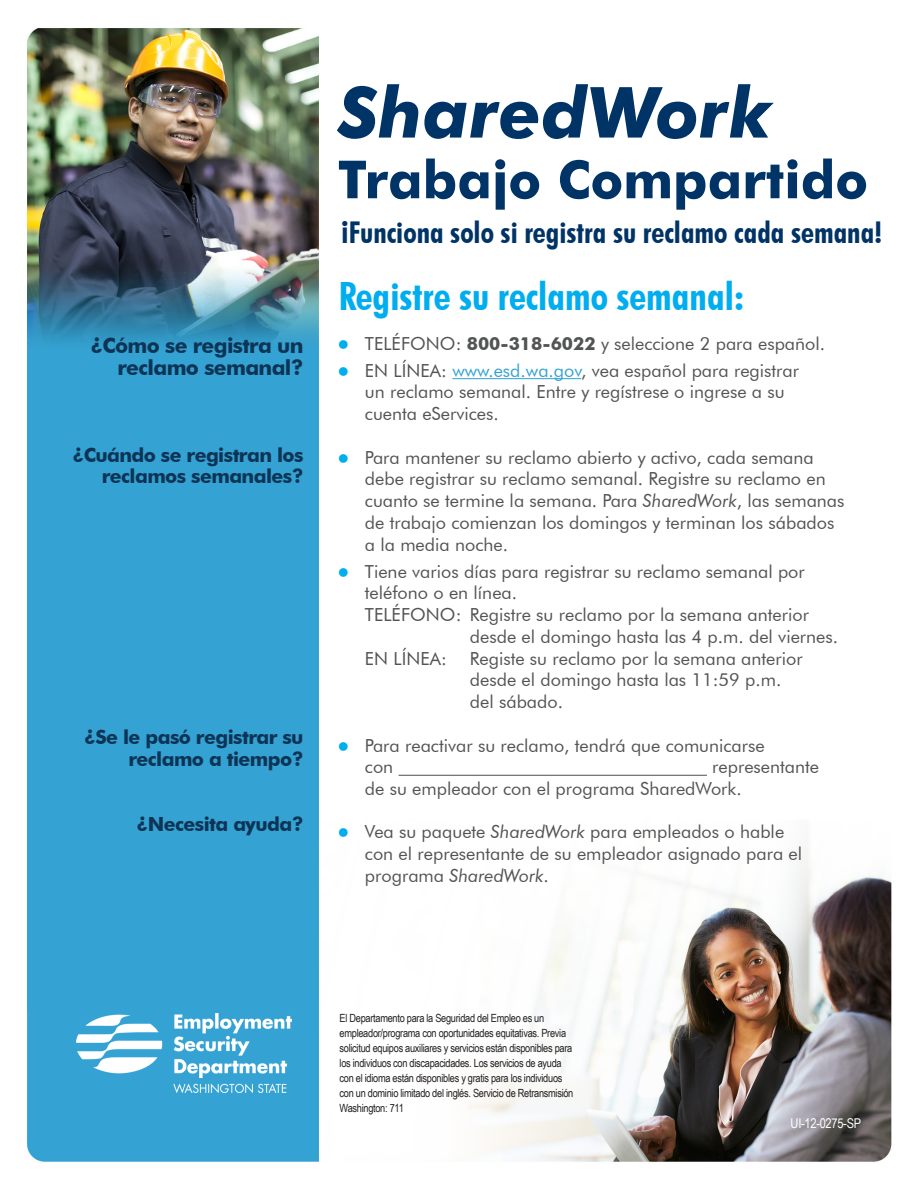
<style>
.page{position:relative;width:918px;height:1188px;background:#fff}
.page>*{position:absolute;margin:0;border:0;box-sizing:border-box;transform-origin:0 0}
.t1{font:italic 700 70.5px "Futura BT";color:#036}
.t2{font:700 52.5px "Futura BT";color:#036}
.t3{font:700 condensed 39px "Futura BT";color:#00aeef}
.t4{font:700 condensed 30px "Futura BT";color:#036}
.t5{font:700 21px/21.8px "Futura BT";letter-spacing:-.03em;color:#0d3455;text-align:right}
.t6{font:700 19.5px/21.8px "Futura BT";letter-spacing:-.03em;color:#0d3455;text-align:right}
.t7{font:18px/21.8px "Futura BT";color:#525353}
.t8{font:13.5px "Arial Narrow";letter-spacing:-.02em;color:#fff}
.t9{font:11.25px/15px "Arial Narrow";letter-spacing:-.025em;color:#231f20}
.s1{color:#00aeef}
.s2{font-weight:700}
.s3{color:#34a2d2}
.s4{font-style:italic}
</style>
<div class="page">
<img style="left:27px;top:28px;width:865px;height:1134px">
<hr style="left:452px;top:378px;width:129px;height:1px;background:#34a2d2">
<hr style="left:399px;top:775px;width:308px;height:1px;background:#525353">
<img style="left:76px;top:1014px;width:215px;height:78px">
<p class="t5" style="left:90px;top:334px;width:215px">¿Cómo se registra un reclamo semanal?</p>
<p class="t6" style="left:72px;top:444px;width:233px">¿Cuándo se registran los</p>
<p class="t6" style="left:102px;top:466px;width:203px">reclamos semanales?</p>
<p class="t6" style="left:84px;top:727px;width:221px">¿Se le pasó registrar su reclamo a tiempo?</p>
<p class="t6" style="left:137px;top:814px;width:168px">¿Necesita ayuda?</p>
<p class="t1" style="left:338px;top:70px;width:435px">SharedWork</p>
<p class="t2" style="left:338px;top:148px;width:532px">Trabajo Compartido</p>
<p class="t4" style="left:341px;top:215px;width:543px">¡Funciona solo si registra su reclamo cada semana!</p>
<p class="t3" style="left:339px;top:272px;width:407px">Registre su reclamo semanal:</p>
<p class="t7" style="left:338px;top:332px;width:489px"><span class="s1">●</span> TELÉFONO: <span class="s2">800-318-6022</span> y seleccione 2 para español.</p>
<p class="t7" style="left:365px;top:359px;width:436px;text-indent:-27px"><span class="s1">●</span> EN LÍNEA: <span class="s3">www.esd.wa.gov</span>, vea español para registrar un reclamo semanal. Entre y regístrese o ingrese a su cuenta eServices.</p>
<p class="t7" style="left:365px;top:446px;width:481px;text-indent:-27px"><span class="s1">●</span> Para mantener su reclamo abierto y activo, cada semana debe registrar su reclamo semanal. Registre su reclamo en cuanto se termine la semana. Para <span class="s4">SharedWork</span>, las semanas de trabajo comienzan los domingos y terminan los sábados a la media noche.</p>
<p class="t7" style="left:338px;top:560px;width:468px"><span class="s1">●</span> Tiene varios días para registrar su reclamo semanal por</p>
<p class="t7" style="left:365px;top:582px;width:154px">teléfono o en línea.</p>
<p class="t7" style="left:365px;top:604px;width:446px">TELÉFONO: Registre su reclamo por la semana anterior</p>
<p class="t7" style="left:470px;top:626px;width:370px">desde el domingo hasta las 4 p.m. del viernes.</p>
<p class="t7" style="left:365px;top:647px;width:84px">EN LÍNEA:</p>
<p class="t7" style="left:470px;top:647px;width:334px">Registe su reclamo por la semana anterior desde el domingo hasta las 11:59 p.m. del sábado.</p>
<p class="t7" style="left:365px;top:734px;width:401px;text-indent:-27px"><span class="s1">●</span> Para reactivar su reclamo, tendrá que comunicarse con</p>
<p class="t7" style="left:365px;top:756px;width:456px;text-indent:347px">representante de su empleador con el programa SharedWork.</p>
<p class="t7" style="left:365px;top:821px;width:439px;text-indent:-27px"><span class="s1">●</span> Vea su paquete <span class="s4">SharedWork</span> para empleados o hable con el representante de su empleador asignado para el programa <span class="s4">SharedWork</span>.</p>
<p class="t9" style="left:340px;top:1010px;width:235px">El Departamento para la Seguridad del Empleo es un empleador/programa con oportunidades equitativas. Previa solicitud equipos auxiliares y servicios están disponibles para los individuos con discapacidades. Los servicios de ayuda con el idioma están disponibles y gratis para los individuos con un dominio limitado del inglés. Servicio de Retransmisión Washington: 711</p>
<p class="t8" style="left:791px;top:1113px;width:72px">UI-12-0275-SP</p>
</div>
